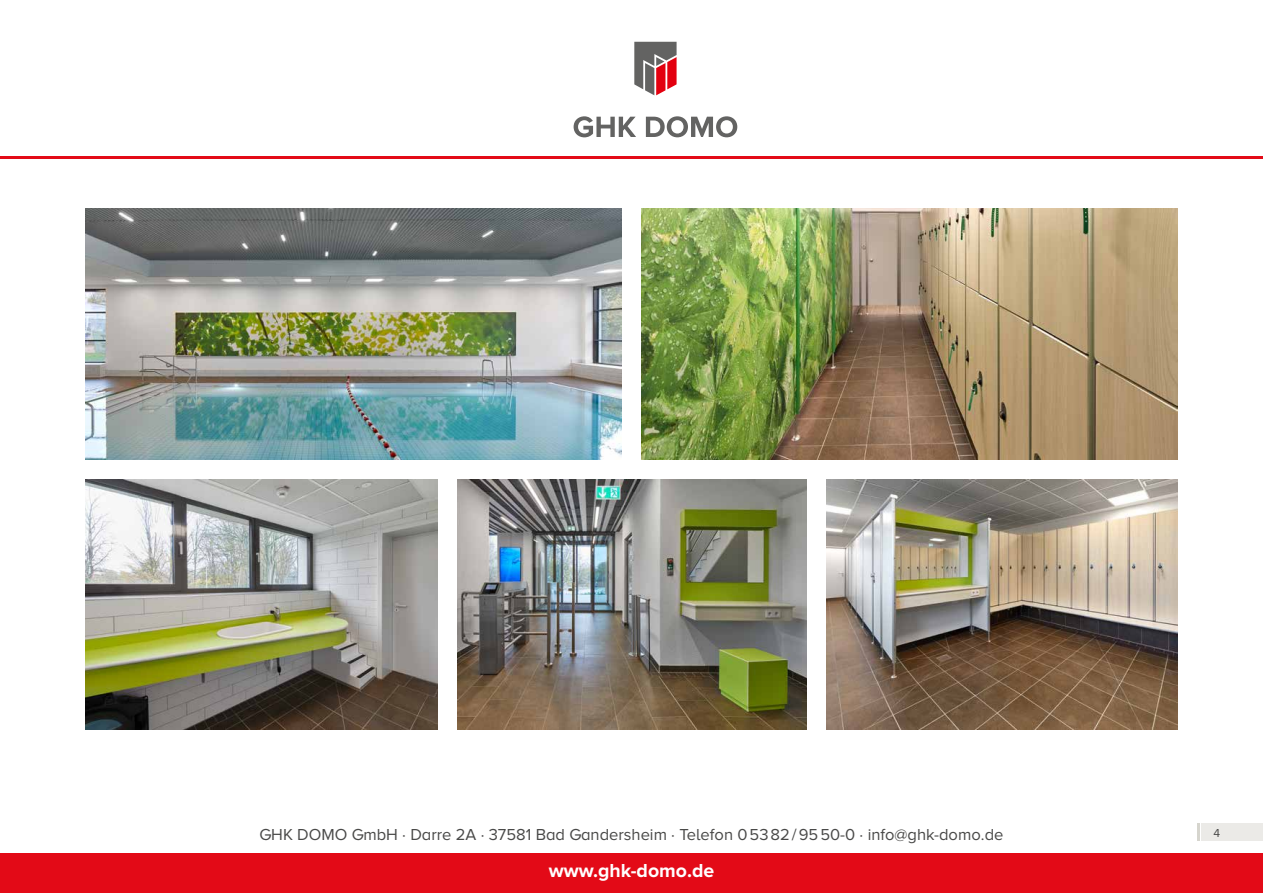
<style>
.page{position:relative;width:1263px;height:893px;background:#fff}
.page>*{position:absolute;margin:0;border:0;box-sizing:border-box;transform-origin:0 0}
.t1{font:700 19.5px "Proxima Nova A";color:#fff}
.t2{font:16.5px "Proxima Nova A";color:#494948}
.t3{font:12px "Proxima Nova A";color:#494948}
</style>
<div class="page">
<div style="left:0;top:853px;width:1263px;height:40px;background:#e30a17"></div>
<hr style="left:0;top:156px;width:1263px;height:3px;background:#e30a17">
<svg style="left:634px;top:42px;width:42px;height:53px;background:#a06e71"></svg>
<svg style="left:574px;top:116px;width:62px;height:21px"></svg>
<svg style="left:646px;top:116px;width:91px;height:21px"></svg>
<div style="left:1201px;top:824px;width:62px;height:17px;background:#ebeae7"></div>
<svg style="left:1197px;top:824px;width:2px;height:17px"></svg>
<img style="left:826px;top:479px;width:351px;height:251px">
<img style="left:457px;top:479px;width:349px;height:251px">
<img style="left:85px;top:209px;width:536px;height:250px">
<img style="left:641px;top:209px;width:537px;height:250px">
<img style="left:85px;top:479px;width:352px;height:251px">
<p class="t2" style="left:260px;top:825px;width:745px">GHK DOMO GmbH · Darre 2A · 37581 Bad Gandersheim · Telefon 05382/9550-0 · info@ghk-domo.de</p>
<p class="t1" style="left:549px;top:860px;width:167px">www.ghk-domo.de</p>
<p class="t3" style="left:1213px;top:826px;width:8px">4</p>
</div>
